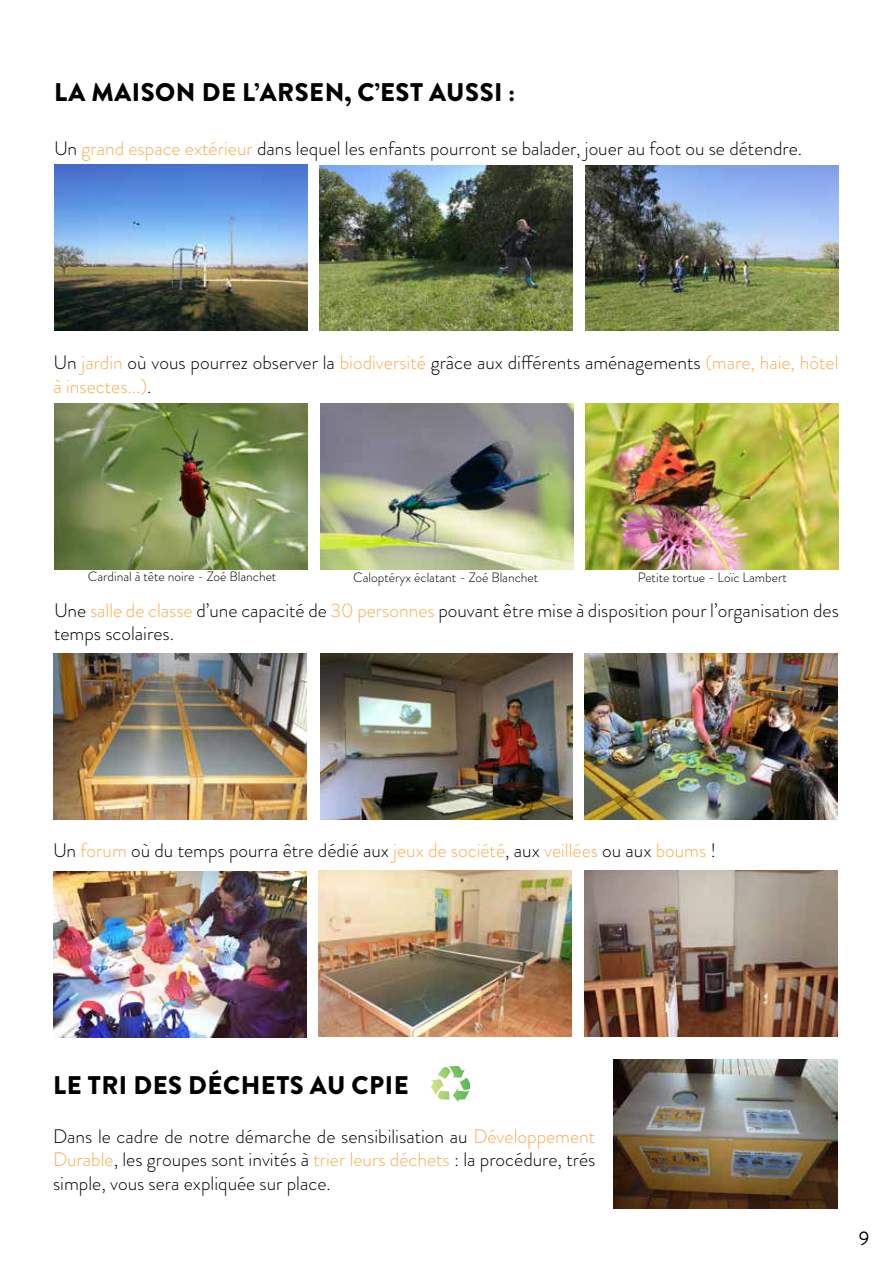
<style>
.page{position:relative;width:893px;height:1263px;background:#fff}
.page>*{position:absolute;margin:0;border:0;box-sizing:border-box;transform-origin:0 0}
.t1{font:900 25.5px "Brandon Grotesque";letter-spacing:.02em;color:#000}
.t2{font:300 19.5px/23.4px "Brandon Grotesque";color:#000}
.t3{font:19.5px "Brandon Grotesque";color:#000}
.t4{font:300 13.5px "Brandon Grotesque";color:#000}
.s1{color:#faab4f}
</style>
<div class="page">
<img style="left:54px;top:165px;width:253px;height:165px">
<img style="left:54px;top:404px;width:254px;height:165px">
<img style="left:54px;top:654px;width:253px;height:165px">
<img style="left:53px;top:872px;width:253px;height:165px">
<img style="left:320px;top:165px;width:253px;height:165px">
<img style="left:320px;top:404px;width:253px;height:165px">
<img style="left:320px;top:654px;width:252px;height:165px">
<img style="left:319px;top:871px;width:253px;height:165px">
<img style="left:585px;top:165px;width:253px;height:165px">
<img style="left:586px;top:404px;width:253px;height:165px">
<img style="left:585px;top:654px;width:253px;height:165px">
<img style="left:584px;top:871px;width:253px;height:165px">
<img style="left:614px;top:1060px;width:223px;height:149px">
<svg style="left:431px;top:1066px;width:39px;height:35px"></svg>
<h1 class="t1" style="left:54px;top:74px;width:462px">LA MAISON DE L’ARSEN, C’EST AUSSI :</h1>
<p class="t2" style="left:54px;top:137px;width:750px">Un <span class="s1">grand espace extérieur</span> dans lequel les enfants pourront se balader, jouer au foot ou se détendre.</p>
<p class="t2" style="left:54px;top:351px;width:786px">Un <span class="s1">jardin</span> où vous pourrez observer la <span class="s1">biodiversité</span> grâce aux différents aménagements <span class="s1">(mare, haie, hôtel à insectes...)</span>.</p>
<p class="t4" style="left:88px;top:567px;width:190px">Cardinal à tête noire - Zoé Blanchet</p>
<p class="t4" style="left:353px;top:568px;width:187px">Caloptéryx éclatant - Zoé Blanchet</p>
<p class="t4" style="left:638px;top:568px;width:151px">Petite tortue - Loïc Lambert</p>
<p class="t2" style="left:54px;top:599px;width:786px">Une <span class="s1">salle de classe</span> d’une capacité de <span class="s1">30 personnes</span> pouvant être mise à disposition pour l’organisation des temps scolaires.</p>
<p class="t2" style="left:53px;top:839px;width:665px">Un <span class="s1">forum</span> où du temps pourra être dédié aux <span class="s1">jeux de société</span>, aux <span class="s1">veillées</span> ou aux <span class="s1">boums</span> !</p>
<h1 class="t1" style="left:53px;top:1067px;width:357px">LE TRI DES DÉCHETS AU CPIE</h1>
<p class="t2" style="left:53px;top:1124px;width:544px;text-align:justify">Dans le cadre de notre démarche de sensibilisation au <span class="s1">Développement Durable</span>, les groupes sont invités à <span class="s1">trier leurs déchets</span> : la procédure, trés simple, vous sera expliquée sur place.</p>
<p class="t3" style="left:859px;top:1224px;width:12px">9</p>
</div>
